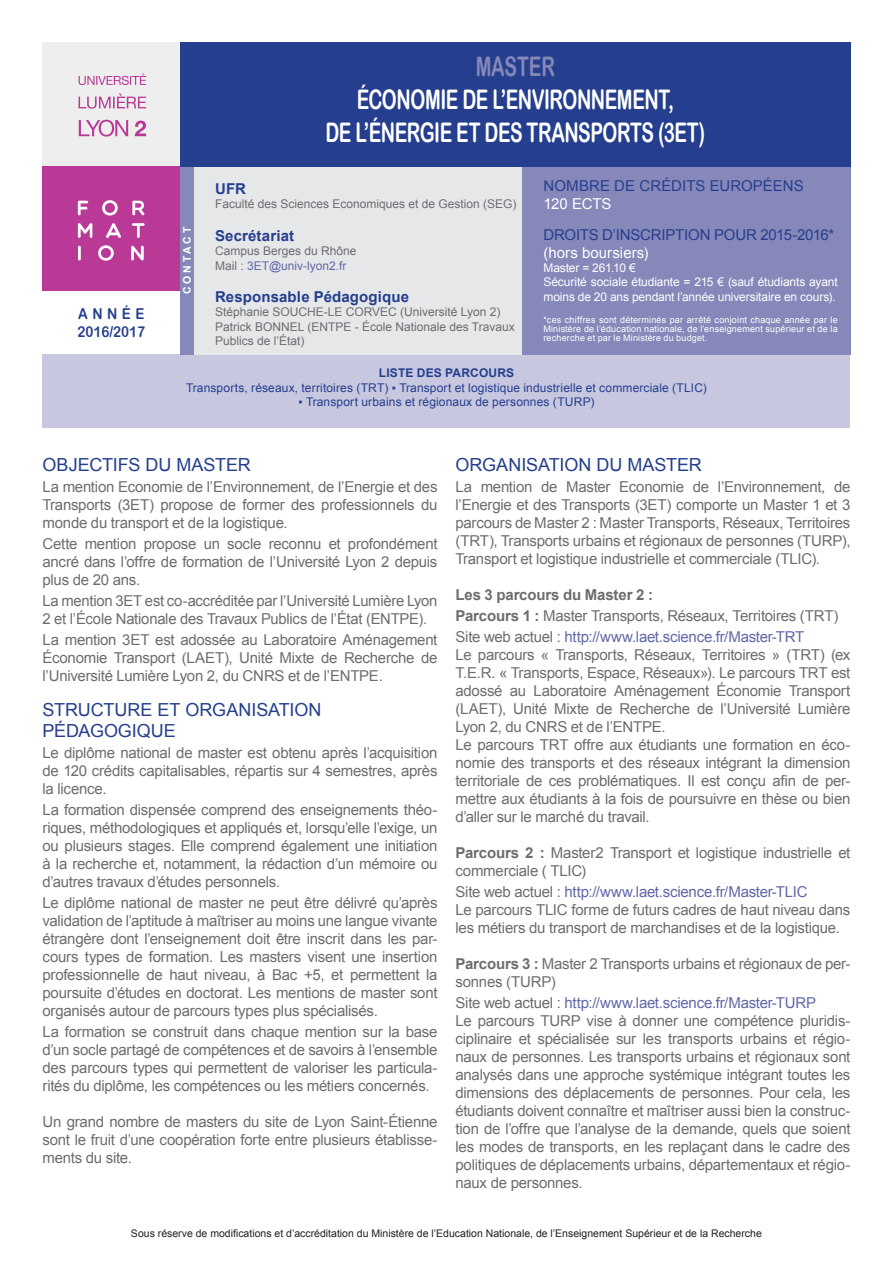
<style>
.page{position:relative;width:893px;height:1263px;background:#fff}
.page>*{position:absolute;margin:0;border:0;box-sizing:border-box;transform-origin:0 0}
.t1{font:27px/33px "Arial Rounded MT Bold";letter-spacing:-.025em;color:#fff;text-align:center;scale:.7 1}
.t2{font:27px "Arial Rounded MT Bold";letter-spacing:-.01em;color:#8688ba;scale:.7 1}
.t3{font:18px/21.6px "Arial";letter-spacing:-.005em;color:#253f8e}
.t4{font:15px/18px "Arial";letter-spacing:-.015em;color:#6c6d70;text-align:justify}
.t5{font:15px "Arial";letter-spacing:-.01em;color:#253f8e}
.t6{font:700 15px "Arial";letter-spacing:.01em;color:#253f8e}
.t7{font:15px "Arial";letter-spacing:.005em;color:#fff}
.t8{font:15px/18px "Arial Rounded MT Bold";color:#253f8e;scale:.9 1}
.t9{font:12px/14.4px "Arial";color:#6c6d70}
.t10{font:12px "Arial";letter-spacing:.01em;color:#253f8e}
.t11{font:12px/14.4px "Arial";letter-spacing:-.01em;color:#fff}
.t12{font:700 12px "Arial";letter-spacing:.01em;color:#253f8e}
.t13{font:10.5px "Arial";color:#231f20}
.t14{font:700 10.5px "Arial";letter-spacing:.26em;color:#fff}
.t15{font:9px/9px "Arial";letter-spacing:.02em;color:#fff;text-align:justify}
.s1{color:#6168a7}
.s2{font-weight:700}
</style>
<div class="page">
<div style="left:180px;top:43px;width:670px;height:124px;background:#253f8e"></div>
<div style="left:43px;top:354px;width:807px;height:73px;background:#c7c7e0"></div>
<div style="left:194px;top:167px;width:328px;height:187px;background:#e6e7e9"></div>
<div style="left:522px;top:167px;width:328px;height:187px;background:#8688ba"></div>
<div style="left:180px;top:167px;width:14px;height:187px;background:#8688ba"></div>
<div style="left:43px;top:43px;width:137px;height:124px;background:#eeeeef"></div>
<svg style="left:79px;top:120px;width:67px;height:17px"></svg>
<svg style="left:79px;top:93px;width:67px;height:16px"></svg>
<svg style="left:79px;top:74px;width:67px;height:11px"></svg>
<div style="left:43px;top:167px;width:137px;height:124px;background:#ba3896"></div>
<svg style="left:78px;top:245px;width:66px;height:16px"></svg>
<svg style="left:78px;top:223px;width:67px;height:15px"></svg>
<svg style="left:78px;top:200px;width:67px;height:16px"></svg>
<p class="t8" style="left:77px;top:304px;width:77px">ANNÉE<br>2016/2017</p>
<p class="t14" style="left:180px;top:294px;width:68px;rotate:-90deg">CONTACT</p>
<h1 class="t2" style="left:476px;top:50px;width:115px">MASTER</h1>
<h1 class="t1" style="left:325px;top:82px;width:544px">ÉCONOMIE DE L’ENVIRONNEMENT,<br>DE L’ÉNERGIE ET DES TRANSPORTS (3ET)</h1>
<p class="t6" style="left:215px;top:179px;width:32px">UFR</p>
<p class="t9" style="left:215px;top:197px;width:303px">Faculté des Sciences Economiques et de Gestion (SEG)</p>
<p class="t6" style="left:215px;top:226px;width:81px">Secrétariat</p>
<p class="t9" style="left:215px;top:244px;width:143px">Campus Berges du Rhône<br>Mail : <span class="s1">3ET@univ-lyon2.fr</span></p>
<p class="t6" style="left:215px;top:287px;width:196px">Responsable Pédagogique</p>
<p class="t9" style="left:215px;top:305px;width:301px">Stéphanie SOUCHE-LE CORVEC (Université Lyon 2)<br>Patrick BONNEL (ENTPE - École Nationale des Travaux<br>Publics de l’État)</p>
<p class="t5" style="left:543px;top:176px;width:262px">NOMBRE DE CRÉDITS EUROPÉENS</p>
<p class="t7" style="left:543px;top:194px;width:70px">120 ECTS</p>
<p class="t5" style="left:543px;top:224px;width:293px">DROITS D’INSCRIPTION POUR 2015-2016*</p>
<p class="t7" style="left:543px;top:242px;width:107px">(hors boursiers)</p>
<p class="t11" style="left:543px;top:261px;width:296px">Master = 261.10 €<br>Sécurité sociale étudiante = 215 € (sauf étudiants ayant moins de 20 ans pendant l’année universitaire en cours).</p>
<p class="t15" style="left:543px;top:316px;width:296px">*ces chiffres sont déterminés par arrêté conjoint chaque année par le Ministère de l’éducation nationale, de l’enseignement supérieur et de la recherche et par le Ministère du budget.</p>
<p class="t12" style="left:379px;top:365px;width:137px">LISTE DES PARCOURS</p>
<p class="t10" style="left:186px;top:380px;width:522px">Transports, réseaux, territoires (TRT) ▪ Transport et logistique industrielle et commerciale (TLIC)</p>
<p class="t10" style="left:299px;top:394px;width:297px">▪ Transport urbains et régionaux de personnes (TURP)</p>
<p class="t3" style="left:43px;top:454px;width:210px">OBJECTIFS DU MASTER</p>
<p class="t4" style="left:43px;top:478px;width:396px">La mention Economie de l’Environnement, de l’Energie et des Transports (3ET) propose de former des professionnels du monde du transport et de la logistique.</p>
<p class="t4" style="left:43px;top:535px;width:396px">Cette mention propose un socle reconnu et profondément ancré dans l’offre de formation de l’Université Lyon 2 depuis plus de 20 ans.</p>
<p class="t4" style="left:43px;top:592px;width:396px">La mention 3ET est co-accréditée par l’Université Lumière Lyon<br>2 et l’École Nationale des Travaux Publics de l’État (ENTPE).</p>
<p class="t4" style="left:43px;top:631px;width:396px">La mention 3ET est adossée au Laboratoire Aménagement Économie Transport (LAET), Unité Mixte de Recherche de l’Université Lumière Lyon 2, du CNRS et de l’ENTPE.</p>
<p class="t3" style="left:43px;top:699px;width:281px">STRUCTURE ET ORGANISATION<br>PÉDAGOGIQUE</p>
<p class="t4" style="left:43px;top:744px;width:396px">Le diplôme national de master est obtenu après l’acquisition de 120 crédits capitalisables, répartis sur 4 semestres, après la licence.</p>
<p class="t4" style="left:43px;top:801px;width:396px">La formation dispensée comprend des enseignements théo&shy;riques, méthodologiques et appliqués et, lorsqu’elle l’exige, un ou plusieurs stages. Elle comprend également une initiation à la recherche et, notamment, la rédaction d’un mémoire ou d’autres travaux d’études personnels.</p>
<p class="t4" style="left:43px;top:894px;width:397px">Le diplôme national de master ne peut être délivré qu’après validation de l’aptitude à maîtriser au moins une langue vivante étrangère dont l’enseignement doit être inscrit dans les par&shy;cours types de formation. Les masters visent une insertion professionnelle de haut niveau, à Bac +5, et permettent la poursuite d’études en doctorat. Les mentions de master sont organisés autour de parcours types plus spécialisés.</p>
<p class="t4" style="left:43px;top:1023px;width:396px">La formation se construit dans chaque mention sur la base d’un socle partagé de compétences et de savoirs à l’ensemble des parcours types qui permettent de valoriser les particula&shy;rités du diplôme, les compétences ou les métiers concernés.</p>
<p class="t4" style="left:43px;top:1113px;width:396px">Un grand nombre de masters du site de Lyon Saint-Étienne sont le fruit d’une coopération forte entre plusieurs établisse&shy;ments du site.</p>
<p class="t3" style="left:455px;top:454px;width:248px">ORGANISATION DU MASTER</p>
<p class="t4" style="left:455px;top:478px;width:396px">La mention de Master Economie de l’Environnement, de l’Energie et des Transports (3ET) comporte un Master 1 et 3 parcours de Master 2 : Master Transports, Réseaux, Territoires (TRT), Transports urbains et régionaux de personnes (TURP), Transport et logistique industrielle et commerciale (TLIC).</p>
<p class="t4" style="left:455px;top:585px;width:384px;line-height:21px;text-align:left"><span class="s2">Les 3 parcours du Master 2 :<br>Parcours 1 :</span> Master Transports, Réseaux, Territoires (TRT)<br>Site web actuel : <span class="s1">http://www.laet.science.fr/Master-TRT</span></p>
<p class="t4" style="left:455px;top:646px;width:396px;text-align:left">Le parcours « Transports, Réseaux, Territoires » (TRT) (ex T.E.R. « Transports, Espace, Réseaux»). Le parcours TRT est adossé au Laboratoire Aménagement Économie Transport (LAET), Unité Mixte de Recherche de l’Université Lumière Lyon 2, du CNRS et de l’ENTPE.<br>Le parcours TRT offre aux étudiants une formation en éco&shy;nomie des transports et des réseaux intégrant la dimension territoriale de ces problématiques. Il est conçu afin de per&shy;mettre aux étudiants à la fois de poursuivre en thèse ou bien d’aller sur le marché du travail.</p>
<p class="t4" style="left:455px;top:844px;width:396px"><span class="s2">Parcours 2 :</span> Master2 Transport et logistique industrielle et commerciale ( TLIC)</p>
<p class="t4" style="left:455px;top:883px;width:396px;text-align:left">Site web actuel : <span class="s1">http://www.laet.science.fr/Master-TLIC<br></span>Le parcours TLIC forme de futurs cadres de haut niveau dans les métiers du transport de marchandises et de la logistique.</p>
<p class="t4" style="left:455px;top:955px;width:396px"><span class="s2">Parcours 3 :</span> Master 2 Transports urbains et régionaux de per&shy;sonnes (TURP)</p>
<p class="t4" style="left:455px;top:994px;width:396px;text-align:left">Site web actuel : <span class="s1">http://www.laet.science.fr/Master-TURP<br></span>Le parcours TURP vise à donner une compétence pluridis&shy;ciplinaire et spécialisée sur les transports urbains et régio&shy;naux de personnes. Les transports urbains et régionaux sont analysés dans une approche systémique intégrant toutes les dimensions des déplacements de personnes. Pour cela, les étudiants doivent connaître et maîtriser aussi bien la construc&shy;tion de l’offre que l’analyse de la demande, quels que soient les modes de transports, en les replaçant dans le cadre des politiques de déplacements urbains, départementaux et régio&shy;naux de personnes.</p>
<p class="t13" style="left:131px;top:1227px;width:632px">Sous réserve de modifications et d’accréditation du Ministère de l’Education Nationale, de l’Enseignement Supérieur et de la Recherche</p>
</div>
